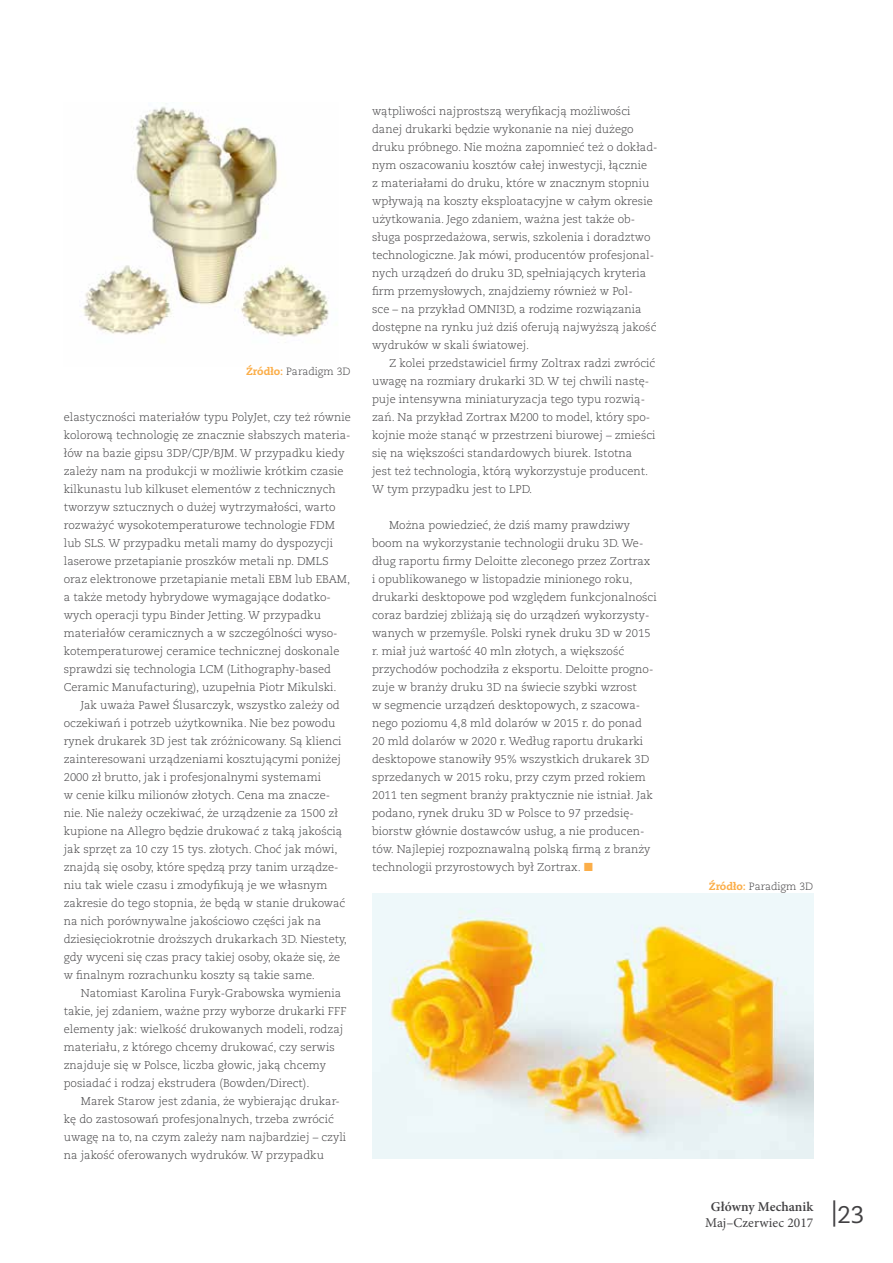
<style>
.page{position:relative;width:893px;height:1263px;background:#fff}
.page>*{position:absolute;margin:0;border:0;box-sizing:border-box;transform-origin:0 0}
.t1{font:24px "Caecilia CE";color:#414042}
.t2{font:13.5px "Minion Pro";letter-spacing:.005em;color:#414042}
.t3{font:600 13.5px "Minion Pro";letter-spacing:.005em;color:#414042}
.t4{font:300 11.25px/18px "Caecilia CE";color:#414042}
.t5{font:300 10.5px "Caecilia CE";color:#414042}
.s1{font-weight:800;color:#fbae49}
.s2{font-weight:700;color:#fbae49}
.s3{font-size:26.25px}
</style>
<div class="page">
<img style="left:372px;top:893px;width:441px;height:266px">
<img style="left:83px;top:103px;width:246px;height:234px">
<p class="t5" style="left:246px;top:365px;width:106px"><span class="s1">Źródło</span><span class="s2">:</span> Paradigm 3D</p>
<p class="t4" style="left:64px;top:408px;width:288px">elastyczności materiałów typu PolyJet, czy też równie kolorową technologię ze znacznie słabszych materia&shy;łów na bazie gipsu 3DP/CJP/BJM. W przypadku kiedy zależy nam na produkcji w możliwie krótkim czasie kilkunastu lub kilkuset elementów z technicznych tworzyw sztucznych o dużej wytrzymałości, warto rozważyć wysokotemperaturowe technologie FDM lub SLS. W przypadku metali mamy do dyspozycji laserowe przetapianie proszków metali np. DMLS oraz elektronowe przetapianie metali EBM lub EBAM, a także metody hybrydowe wymagające dodatko&shy;wych operacji typu Binder Jetting. W przypadku materiałów ceramicznych a w szczególności wyso&shy;kotemperaturowej ceramice technicznej doskonale sprawdzi się technologia LCM (Lithography-based Ceramic Manufacturing), uzupełnia Piotr Mikulski.</p>
<p class="t4" style="left:64px;top:696px;width:285px;text-indent:17px">Jak uważa Paweł Ślusarczyk, wszystko zależy od oczekiwań i potrzeb użytkownika. Nie bez powodu rynek drukarek 3D jest tak zróżnicowany. Są klienci zainteresowani urządzeniami kosztującymi poniżej 2000 zł brutto, jak i profesjonalnymi systemami<br>w cenie kilku milionów złotych. Cena ma znacze&shy;nie. Nie należy oczekiwać, że urządzenie za 1500 zł kupione na Allegro będzie drukować z taką jakością jak sprzęt za 10 czy 15 tys. złotych. Choć jak mówi, znajdą się osoby, które spędzą przy tanim urządze&shy;niu tak wiele czasu i zmodyfikują je we własnym zakresie do tego stopnia, że będą w stanie drukować na nich porównywalne jakościowo części jak na dziesięciokrotnie droższych drukarkach 3D. Niestety, gdy wyceni się czas pracy takiej osoby, okaże się, że w finalnym rozrachunku koszty są takie same.</p>
<p class="t4" style="left:64px;top:984px;width:284px;text-indent:17px">Natomiast Karolina Furyk-Grabowska wymienia takie, jej zdaniem, ważne przy wyborze drukarki FFF elementy jak: wielkość drukowanych modeli, rodzaj materiału, z którego chcemy drukować, czy serwis znajduje się w Polsce, liczba głowic, jaką chcemy posiadać i rodzaj ekstrudera (Bowden/Direct).</p>
<p class="t4" style="left:64px;top:1092px;width:284px;text-indent:17px">Marek Starow jest zdania, że wybierając drukar&shy;kę do zastosowań profesjonalnych, trzeba zwrócić uwagę na to, na czym zależy nam najbardziej – czyli na jakość oferowanych wydruków. W przypadku</p>
<p class="t4" style="left:372px;top:102px;width:287px">wątpliwości najprostszą weryfikacją możliwości danej drukarki będzie wykonanie na niej dużego druku próbnego. Nie można zapomnieć też o dokład&shy;nym oszacowaniu kosztów całej inwestycji, łącznie<br>z materiałami do druku, które w znacznym stopniu wpływają na koszty eksploatacyjne w całym okresie użytkowania. Jego zdaniem, ważna jest także ob&shy;sługa posprzedażowa, serwis, szkolenia i doradztwo technologiczne. Jak mówi, producentów profesjonal&shy;nych urządzeń do druku 3D, spełniających kryteria firm przemysłowych, znajdziemy również w Pol-<br>sce – na przykład OMNI3D, a rodzime rozwiązania dostępne na rynku już dziś oferują najwyższą jakość wydruków w skali światowej.</p>
<p class="t4" style="left:372px;top:354px;width:285px;text-indent:17px">Z kolei przedstawiciel firmy Zoltrax radzi zwrócić uwagę na rozmiary drukarki 3D. W tej chwili nastę&shy;puje intensywna miniaturyzacja tego typu rozwią&shy;zań. Na przykład Zortrax M200 to model, który spo&shy;kojnie może stanąć w przestrzeni biurowej – zmieści się na większości standardowych biurek. Istotna<br>jest też technologia, którą wykorzystuje producent.<br>W tym przypadku jest to LPD.</p>
<p class="t4" style="left:372px;top:516px;width:286px;text-indent:17px">Można powiedzieć, że dziś mamy prawdziwy boom na wykorzystanie technologii druku 3D. We&shy;dług raportu firmy Deloitte zleconego przez Zortrax<br>i opublikowanego w listopadzie minionego roku, drukarki desktopowe pod względem funkcjonalności coraz bardziej zbliżają się do urządzeń wykorzysty&shy;wanych w przemyśle. Polski rynek druku 3D w 2015 r. miał już wartość 40 mln złotych, a większość przychodów pochodziła z eksportu. Deloitte progno&shy;zuje w branży druku 3D na świecie szybki wzrost<br>w segmencie urządzeń desktopowych, z szacowa&shy;nego poziomu 4,8 mld dolarów w 2015 r. do ponad 20 mld dolarów w 2020 r. Według raportu drukarki desktopowe stanowiły 95% wszystkich drukarek 3D sprzedanych w 2015 roku, przy czym przed rokiem 2011 ten segment branży praktycznie nie istniał. Jak podano, rynek druku 3D w Polsce to 97 przedsię&shy;biorstw głównie dostawców usług, a nie producen&shy;tów. Najlepiej rozpoznawalną polską firmą z branży technologii przyrostowych był Zortrax.</p>
<p class="t5" style="left:709px;top:879px;width:106px"><span class="s1">Źródło</span><span class="s2">:</span> Paradigm 3D</p>
<p class="t3" style="left:711px;top:1197px;width:104px">Główny Mechanik</p>
<p class="t2" style="left:705px;top:1214px;width:110px">Maj–Czerwiec 2017</p>
<h1 class="t1" style="left:831px;top:1198px;width:34px"><span class="s3">|</span>23</h1>
</div>
